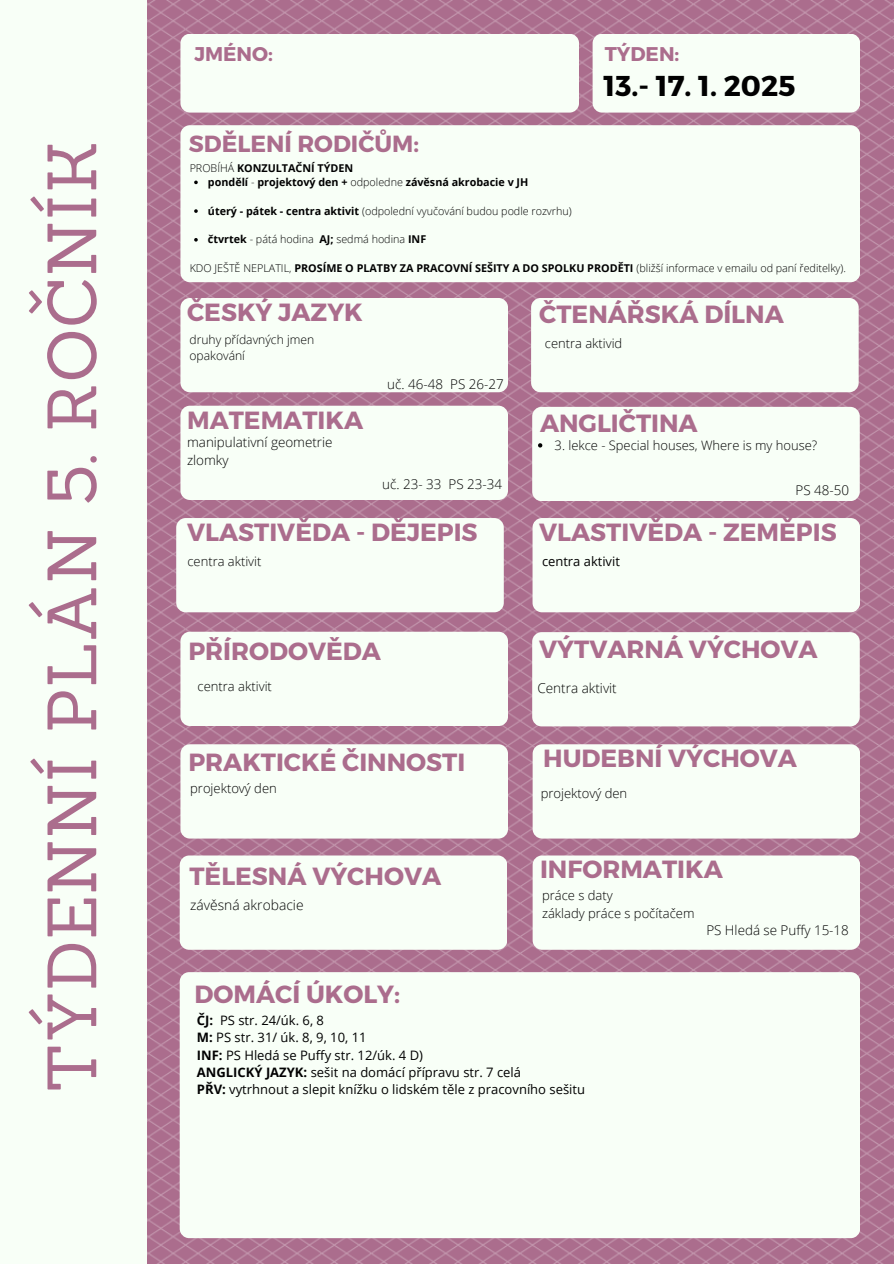
<style>
.page{position:relative;width:894px;height:1264px;background:#fff}
.page>*{position:absolute;margin:0;border:0;box-sizing:border-box;transform-origin:0 0}
.t1{font:67.8px "Sanchez";letter-spacing:.01em;color:#ab6d8d}
.t2{font:700 28.65px "Montserrat";color:#010101}
.t3{font:700 24.75px "Montserrat";color:#ab6d8d}
.t4{font:700 23.25px "Montserrat";color:#ab6d8d}
.t5{font:700 19.8px "Montserrat";color:#ab6d8d}
.t6{font:300 13.8px "Open Sans";color:#010101}
.t7{font:300 13.5px "Open Sans";color:#000}
.t8{font:300 13.35px/17.9px "Open Sans";color:#010101}
.t9{font:13.05px/17.4px "Open Sans";color:#010101}
.t10{font:300 13.05px/17.4px "Open Sans";color:#010101}
.t11{font:300 13.05px "Open Sans";color:#000}
.t12{font:300 12.9px "Open Sans";color:#010101}
.t13{font:12.9px "Open Sans";color:#010101}
.t14{font:300 12.15px "Open Sans";color:#010101}
.t15{font:300 10.8px "Open Sans";color:#010101}
.t16{font:700 10.8px "Open Sans";color:#010101}
.s1{font-weight:300}
.s2{font-weight:700}
</style>
<div class="page">
<img style="left:147px;top:0;width:746px;height:1263px">
<div style="left:0;top:0;width:147px;height:1263px;background:#f8fff7"></div>
<div style="left:180px;top:125px;width:679px;height:157px;background:#f8fff7;border-radius:9px"></div>
<div style="left:180px;top:34px;width:399px;height:79px;background:#f8fff7;border-radius:9px"></div>
<div style="left:592px;top:34px;width:267px;height:79px;background:#f8fff7;border-radius:9px"></div>
<div style="left:180px;top:972px;width:680px;height:266px;background:#f8fff7;border-radius:9px"></div>
<div style="left:180px;top:298px;width:328px;height:94px;background:#f8fff7;border-radius:9px"></div>
<div style="left:180px;top:405px;width:328px;height:95px;background:#f8fff7;border-radius:9px"></div>
<div style="left:531px;top:298px;width:327px;height:94px;background:#f8fff7;border-radius:9px"></div>
<div style="left:176px;top:518px;width:327px;height:94px;background:#f8fff7;border-radius:9px"></div>
<div style="left:532px;top:518px;width:327px;height:94px;background:#f8fff7;border-radius:9px"></div>
<div style="left:180px;top:631px;width:328px;height:95px;background:#f8fff7;border-radius:9px"></div>
<div style="left:532px;top:632px;width:327px;height:94px;background:#f8fff7;border-radius:9px"></div>
<div style="left:180px;top:744px;width:328px;height:94px;background:#f8fff7;border-radius:9px"></div>
<div style="left:532px;top:744px;width:327px;height:94px;background:#f8fff7;border-radius:9px"></div>
<div style="left:180px;top:855px;width:327px;height:94px;background:#f8fff7;border-radius:9px"></div>
<div style="left:532px;top:855px;width:327px;height:94px;background:#f8fff7;border-radius:9px"></div>
<div style="left:532px;top:407px;width:327px;height:94px;background:#f8fff7;border-radius:9px"></div>
<svg style="left:194px;top:180px;width:4px;height:4px"></svg>
<svg style="left:194px;top:209px;width:4px;height:4px"></svg>
<svg style="left:194px;top:238px;width:4px;height:3px"></svg>
<svg style="left:538px;top:443px;width:4px;height:4px"></svg>
<h3 class="t1" style="left:28px;top:1092px;width:953px;rotate:-90deg">TÝDENNÍ PLÁN 5. ROČNÍK</h3>
<p class="t5" style="left:194px;top:42px;width:80px">JMÉNO:</p>
<h4 class="t4" style="left:189px;top:128px;width:232px">SDĚLENÍ RODIČŮM:</h4>
<h4 class="t5" style="left:604px;top:42px;width:76px">TÝDEN:</h4>
<h3 class="t2" style="left:603px;top:67px;width:193px">13.- 17. 1. 2025</h3>
<h3 class="t16" style="left:190px;top:160px;width:165px"><span class="s1">PROBÍHÁ</span> KONZULTAČNÍ TÝDEN</h3>
<h6 class="t16" style="left:208px;top:174px;width:322px">pondělí <span class="s1">-</span> projektový den + <span class="s1">odpoledne</span> závěsná akrobacie v JH</h6>
<h3 class="t15" style="left:208px;top:203px;width:365px"><span class="s2">úterý - pátek - centra aktivit</span> (odpolední vyučování budou podle rozvrhu)</h3>
<h6 class="t15" style="left:208px;top:232px;width:220px"><span class="s2">čtvrtek</span> - pátá hodina <span class="s2">AJ;</span> sedmá hodina <span class="s2">INF</span></h6>
<h3 class="t15" style="left:190px;top:260px;width:657px">KDO JEŠTĚ NEPLATIL, <span class="s2">PROSÍME O PLATBY ZA PRACOVNÍ SEŠITY A DO SPOLKU PRODĚTI</span> (bližší informace v emailu od paní ředitelky).</h3>
<p class="t3" style="left:187px;top:296px;width:177px">ČESKÝ JAZYK</p>
<h2 class="t3" style="left:539px;top:298px;width:246px">ČTENÁŘSKÁ DÍLNA</h2>
<h6 class="t14" style="left:189px;top:331px;width:126px">druhy přídavných jmen</h6>
<h3 class="t14" style="left:189px;top:347px;width:57px">opakování</h3>
<h3 class="t12" style="left:544px;top:334px;width:79px">centra aktivid</h3>
<h3 class="t8" style="left:387px;top:375px;width:118px">uč. 46-48 PS 26-27</h3>
<p class="t3" style="left:187px;top:403px;width:177px">MATEMATIKA</p>
<h6 class="t3" style="left:540px;top:407px;width:159px">ANGLIČTINA</h6>
<h3 class="t8" style="left:187px;top:433px;width:147px">manipulativní geometrie zlomky</h3>
<h6 class="t12" style="left:554px;top:436px;width:264px">3. lekce - Special houses, Where is my house?</h6>
<h6 class="t8" style="left:382px;top:475px;width:121px">uč. 23- 33 PS 23-34</h6>
<h6 class="t8" style="left:795px;top:480px;width:55px">PS 48-50</h6>
<p class="t3" style="left:187px;top:516px;width:292px">VLASTIVĚDA - DĚJEPIS</p>
<h3 class="t3" style="left:539px;top:516px;width:299px">VLASTIVĚDA - ZEMĚPIS</h3>
<h3 class="t12" style="left:187px;top:552px;width:75px">centra aktivit</h3>
<h6 class="t13" style="left:542px;top:552px;width:79px">centra aktivit</h6>
<p class="t3" style="left:188px;top:635px;width:194px">PŘÍRODOVĚDA</p>
<p class="t3" style="left:539px;top:633px;width:280px">VÝTVARNÁ VÝCHOVA</p>
<h5 class="t11" style="left:197px;top:677px;width:76px">centra aktivit</h5>
<h3 class="t7" style="left:537px;top:678px;width:81px">Centra aktivit</h3>
<h6 class="t3" style="left:188px;top:746px;width:278px">PRAKTICKÉ ČINNOSTI</h6>
<h4 class="t3" style="left:543px;top:742px;width:255px">HUDEBNÍ VÝCHOVA</h4>
<h6 class="t10" style="left:190px;top:778px;width:88px">projektový den</h6>
<p class="t10" style="left:540px;top:784px;width:88px">projektový den</p>
<h3 class="t3" style="left:189px;top:860px;width:253px">TĚLESNÁ VÝCHOVA</h3>
<h6 class="t3" style="left:540px;top:853px;width:184px">INFORMATIKA</h6>
<h6 class="t10" style="left:542px;top:886px;width:154px">práce s daty<br>základy práce s počítačem</h6>
<h6 class="t6" style="left:190px;top:895px;width:115px">závěsná akrobacie</h6>
<p class="t3" style="left:194px;top:977px;width:207px">DOMÁCÍ ÚKOLY:</p>
<h3 class="t9" style="left:197px;top:1011px;width:389px"><span class="s2">ČJ:</span> PS str. 24/úk. 6, 8<br><span class="s2">M:</span> PS str. 31/ úk. 8, 9, 10, 11<br><span class="s2">INF:</span> PS Hledá se Puffy str. 12/úk. 4 D)<br><span class="s2">ANGLICKÝ JAZYK:</span> sešit na domácí přípravu str. 7 celá<br><span class="s2">PŘV:</span> vytrhnout a slepit knížku o lidském těle z pracovního sešitu</h3>
<h6 class="t8" style="left:706px;top:921px;width:144px">PS Hledá se Puffy 15-18</h6>
</div>
